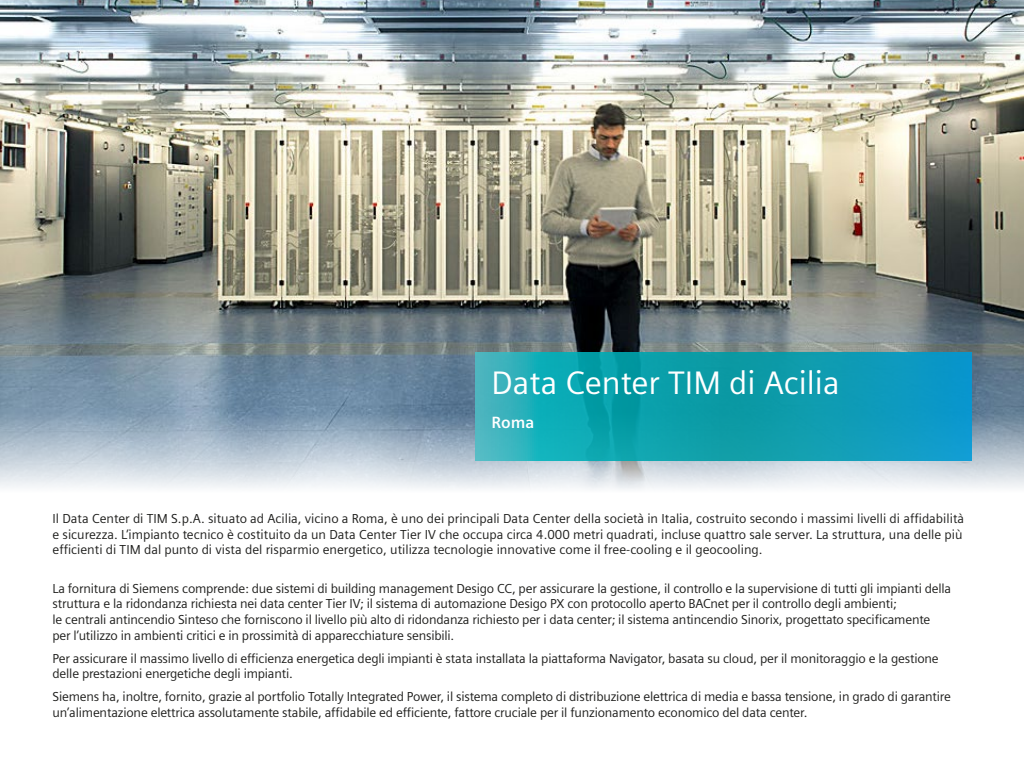
<style>
.page{position:relative;width:1024px;height:768px;background:#fff}
.page>*{position:absolute;margin:0;border:0;box-sizing:border-box;transform-origin:0 0}
.t1{font:32.5px "Siemens Sans";color:#fff}
.t2{font:700 16.25px "Siemens Sans";color:#fff}
.t3{font:13px/15.6px "Siemens Sans";letter-spacing:-.015em;color:#1d1d1b}
</style>
<div class="page">
<img style="left:0;top:0;width:1023px;height:489px">
<img style="left:1023px;top:0;width:1px;height:488px">
<svg style="left:475px;top:353px;width:497px;height:107px"></svg>
<h1 class="t1" style="left:492px;top:364px;width:350px">Data Center TIM di Acilia</h1>
<p class="t2" style="left:492px;top:413px;width:44px">Roma</p>
<p class="t3" style="left:53px;top:511px;width:913px;text-align:justify">Il Data Center di TIM S.p.A. situato ad Acilia, vicino a Roma, è uno dei principali Data Center della società in Italia, costruito secondo i massimi livelli di affidabilità e sicurezza. L’impianto tecnico è costituito da un Data Center Tier IV che occupa circa 4.000 metri quadrati, incluse quattro sale server. La struttura, una delle più efficienti di TIM dal punto di vista del risparmio energetico, utilizza tecnologie innovative come il free-cooling e il geocooling.</p>
<p class="t3" style="left:53px;top:581px;width:900px">La fornitura di Siemens comprende: due sistemi di building management Desigo CC, per assicurare la gestione, il controllo e la supervisione di tutti gli impianti della struttura e la ridondanza richiesta nei data center Tier IV; il sistema di automazione Desigo PX con protocollo aperto BACnet per il controllo degli ambienti;<br>le centrali antincendio Sinteso che forniscono il livello più alto di ridondanza richiesto per i data center; il sistema antincendio Sinorix, progettato specificamente per l’utilizzo in ambienti critici e in prossimità di apparecchiature sensibili.</p>
<p class="t3" style="left:53px;top:650px;width:888px">Per assicurare il massimo livello di efficienza energetica degli impianti è stata installata la piattaforma Navigator, basata su cloud, per il monitoraggio e la gestione delle prestazioni energetiche degli impianti.</p>
<p class="t3" style="left:53px;top:689px;width:900px">Siemens ha, inoltre, fornito, grazie al portfolio Totally Integrated Power, il sistema completo di distribuzione elettrica di media e bassa tensione, in grado di garantire un’alimentazione elettrica assolutamente stabile, affidabile ed efficiente, fattore cruciale per il funzionamento economico del data center.</p>
</div>
